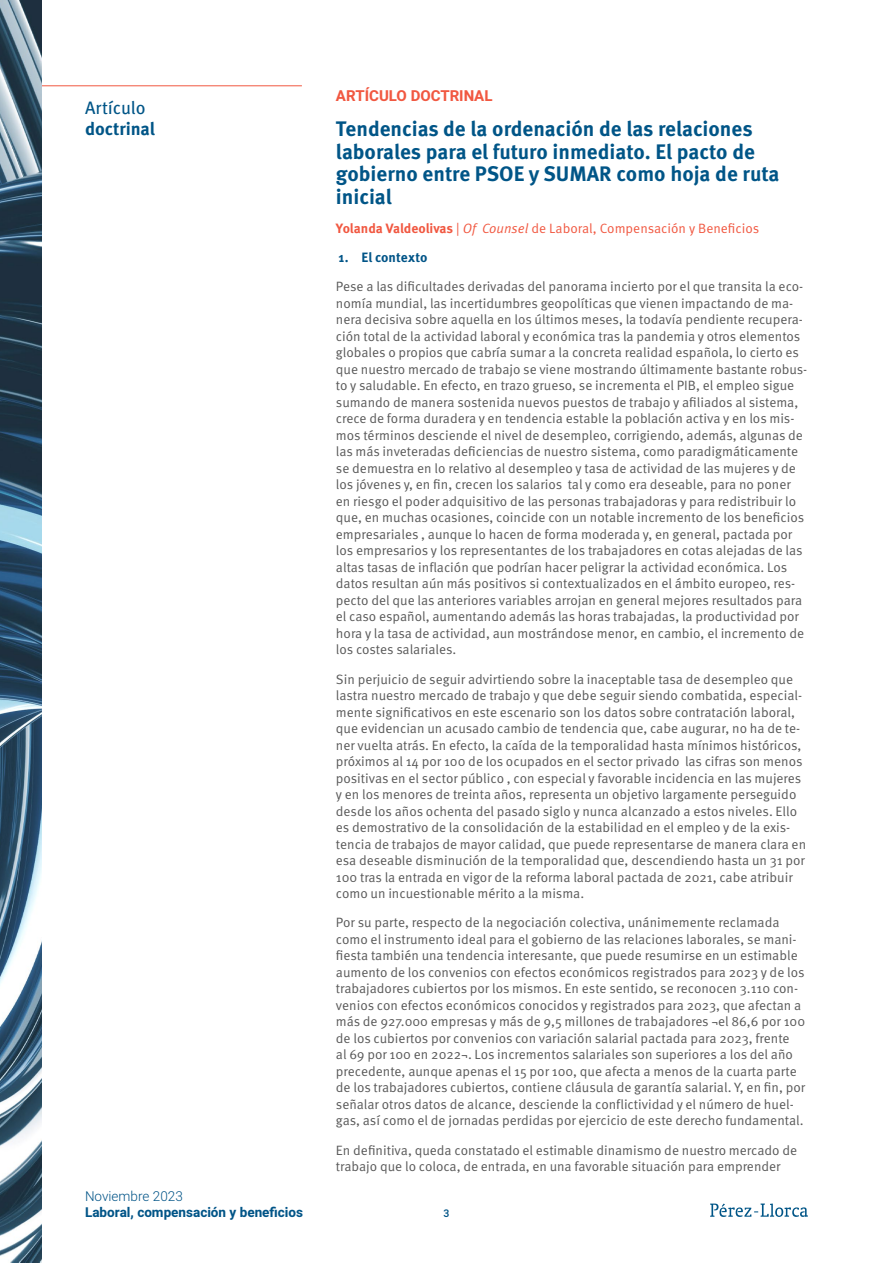
<style>
.page{position:relative;width:893px;height:1263px;background:#fff}
.page>*{position:absolute;margin:0;border:0;box-sizing:border-box;transform-origin:0 0}
.t1{font:700 21px/22.5px "Meta Pro";color:#005587}
.t2{font:700 18px "Meta Pro";letter-spacing:-.005em;color:#005587}
.t3{font:18px "Meta Pro";color:#005587}
.t4{font:700 15px "Heebo";color:#f15841}
.t5{font:13.5px/16.5px "Meta Pro Norm";color:#595959}
.t6{font:13.5px "Meta Pro Norm";color:#f15841}
.t7{font:700 13.5px "Heebo";color:#005487}
.t8{font:300 13.5px "Heebo";color:#005487}
.t9{font:700 13.5px "Meta Pro";letter-spacing:.005em;color:#005487}
.t10{font:500 10.5px "Heebo";color:#005487}
.s1{font-family:"Meta Pro";font-weight:700}
.s2{font-family:"Meta Pro Norm Ita"}
</style>
<div class="page">
<svg style="left:710px;top:1203px;width:98px;height:14px"></svg>
<hr style="left:41px;top:85px;width:261px;height:1px;background:#f15841">
<img style="left:0;top:0;width:41px;height:1263px">
<h2 class="t3" style="left:85px;top:94px;width:62px">Artículo</h2>
<h2 class="t2" style="left:85px;top:115px;width:72px">doctrinal</h2>
<p class="t8" style="left:85px;top:1186px;width:99px">Noviembre 2023</p>
<p class="t7" style="left:85px;top:1203px;width:220px">Laboral, compensación y beneficios</p>
<p class="t4" style="left:336px;top:85px;width:158px">ARTÍCULO DOCTRINAL</p>
<h1 class="t1" style="left:336px;top:116px;width:445px">Tendencias de la ordenación de las relaciones laborales para el futuro inmediato. El pacto de gobierno entre PSOE y SUMAR como hoja de ruta inicial</h1>
<p class="t6" style="left:336px;top:218px;width:425px"><span class="s1">Yolanda Valdeolivas</span> | <span class="s2">Of Counsel</span> de Laboral, Compensación y Beneficios</p>
<p class="t9" style="left:339px;top:247px;width:90px">1. El contexto</p>
<p class="t5" style="left:336px;top:277px;width:473px">Pese a las dificultades derivadas del panorama incierto por el que transita la eco&shy;nomía mundial, las incertidumbres geopolíticas que vienen impactando de ma&shy;nera decisiva sobre aquella en los últimos meses, la todavía pendiente recupera&shy;ción total de la actividad laboral y económica tras la pandemia y otros elementos globales o propios que cabría sumar a la concreta realidad española, lo cierto es que nuestro mercado de trabajo se viene mostrando últimamente bastante robus&shy;to y saludable. En efecto, en trazo grueso, se incrementa el PIB, el empleo sigue sumando de manera sostenida nuevos puestos de trabajo y afiliados al sistema, crece de forma duradera y en tendencia estable la población activa y en los mis&shy;mos términos desciende el nivel de desempleo, corrigiendo, además, algunas de las más inveteradas deficiencias de nuestro sistema, como paradigmáticamente se demuestra en lo relativo al desempleo y tasa de actividad de las mujeres y de los jóvenes y, en fin, crecen los salarios tal y como era deseable, para no poner en riesgo el poder adquisitivo de las personas trabajadoras y para redistribuir lo que, en muchas ocasiones, coincide con un notable incremento de los beneficios empresariales , aunque lo hacen de forma moderada y, en general, pactada por los empresarios y los representantes de los trabajadores en cotas alejadas de las altas tasas de inflación que podrían hacer peligrar la actividad económica. Los datos resultan aún más positivos si contextualizados en el ámbito europeo, res&shy;pecto del que las anteriores variables arrojan en general mejores resultados para el caso español, aumentando además las horas trabajadas, la productividad por hora y la tasa de actividad, aun mostrándose menor, en cambio, el incremento de los costes salariales.</p>
<p class="t5" style="left:336px;top:670px;width:472px">Sin perjuicio de seguir advirtiendo sobre la inaceptable tasa de desempleo que lastra nuestro mercado de trabajo y que debe seguir siendo combatida, especial&shy;mente significativos en este escenario son los datos sobre contratación laboral, que evidencian un acusado cambio de tendencia que, cabe augurar, no ha de te&shy;ner vuelta atrás. En efecto, la caída de la temporalidad hasta mínimos históricos, próximos al 14 por 100 de los ocupados en el sector privado las cifras son menos positivas en el sector público , con especial y favorable incidencia en las mujeres y en los menores de treinta años, representa un objetivo largamente perseguido desde los años ochenta del pasado siglo y nunca alcanzado a estos niveles. Ello es demostrativo de la consolidación de la estabilidad en el empleo y de la exis&shy;tencia de trabajos de mayor calidad, que puede representarse de manera clara en esa deseable disminución de la temporalidad que, descendiendo hasta un 31 por 100 tras la entrada en vigor de la reforma laboral pactada de 2021, cabe atribuir como un incuestionable mérito a la misma.</p>
<p class="t5" style="left:336px;top:913px;width:471px">Por su parte, respecto de la negociación colectiva, unánimemente reclamada como el instrumento ideal para el gobierno de las relaciones laborales, se mani&shy;fiesta también una tendencia interesante, que puede resumirse en un estimable aumento de los convenios con efectos económicos registrados para 2023 y de los trabajadores cubiertos por los mismos. En este sentido, se reconocen 3.110 con&shy;venios con efectos económicos conocidos y registrados para 2023, que afectan a más de 927.000 empresas y más de 9,5 millones de trabajadores ¬el 86,6 por 100 de los cubiertos por convenios con variación salarial pactada para 2023, frente<br>al 69 por 100 en 2022¬. Los incrementos salariales son superiores a los del año precedente, aunque apenas el 15 por 100, que afecta a menos de la cuarta parte de los trabajadores cubiertos, contiene cláusula de garantía salarial. Y, en fin, por señalar otros datos de alcance, desciende la conflictividad y el número de huel&shy;gas, así como el de jornadas perdidas por ejercicio de este derecho fundamental.</p>
<p class="t5" style="left:336px;top:1141px;width:463px">En definitiva, queda constatado el estimable dinamismo de nuestro mercado de trabajo que lo coloca, de entrada, en una favorable situación para emprender</p>
<p class="t10" style="left:443px;top:1206px;width:7px">3</p>
</div>
